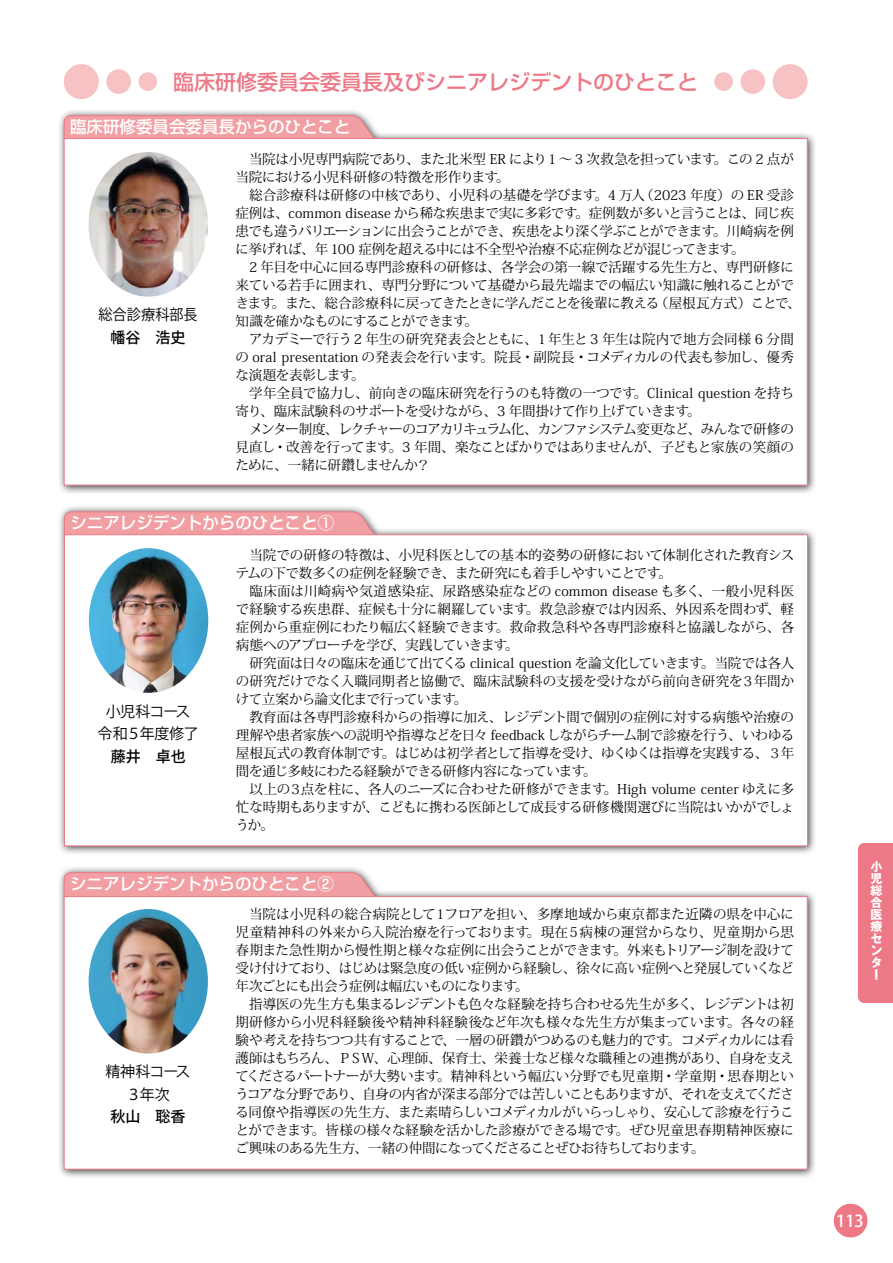
<style>
.page{position:relative;width:893px;height:1263px;background:#fff}
.page>*{position:absolute;margin:0;border:0;box-sizing:border-box;transform-origin:0 0}
.t1{font:500 21px "Shin Go";color:#ed7987}
.t2{font:500 16.5px "Shin Go";color:#fff}
.t3{font:500 16.5px "Koz Go Pro";color:#fff}
.t4{font:500 15px "Koz Go Pro";color:#000}
.t5{font:15px/22.5px "Koz Go Pro";letter-spacing:-.045em;color:#000;text-align:center}
.t6{font:15px/22.5px "Koz Go Pro";letter-spacing:-.055em;color:#000;text-align:center}
.t7{font:15px "Koz Go Pro";letter-spacing:-.015em;color:#000;scale:.95 1}
.t8{font:13.5px/18px "Koz Min Pro";letter-spacing:-.02em;color:#000;text-align:justify}
.t9{font:700 12px/12px "Gothic MB101";color:#fff;text-align:justify}
</style>
<div class="page">
<div style="left:834px;top:1204px;width:33px;height:33px;background:#ed7987;border-radius:50%"></div>
<div style="left:858px;top:843px;width:35px;height:160px;background:#ed7987"></div>
<div style="left:57px;top:865px;width:760px;height:314px;background:#000;opacity:.75"></div>
<svg style="left:63px;top:872px;width:315px;height:32px;background:#f09fa5"></svg>
<div style="left:64px;top:896px;width:744px;height:273px;background:#fff;border:1px solid #ed7987"></div>
<img style="left:89px;top:909px;width:119px;height:145px">
<div style="left:57px;top:504px;width:760px;height:352px;background:#000;opacity:.75"></div>
<svg style="left:64px;top:511px;width:314px;height:23px;background:#f09fa4"></svg>
<div style="left:64px;top:534px;width:744px;height:312px;background:#fff;border:1px solid #ed7987"></div>
<img style="left:89px;top:548px;width:119px;height:145px">
<div style="left:57px;top:108px;width:760px;height:387px;background:#000;opacity:.75"></div>
<svg style="left:63px;top:115px;width:315px;height:32px;background:#f09fa4"></svg>
<div style="left:64px;top:138px;width:744px;height:347px;background:#fff;border:1px solid #ed7987"></div>
<img style="left:89px;top:152px;width:119px;height:145px">
<div style="left:64px;top:64px;width:35px;height:35px;background:#f7c2c3;border-radius:50%"></div>
<div style="left:138px;top:72px;width:19px;height:19px;background:#f7c2c3;border-radius:50%"></div>
<div style="left:106px;top:69px;width:25px;height:25px;background:#f7c2c3;border-radius:50%"></div>
<div style="left:773px;top:64px;width:35px;height:35px;background:#f7c2c3;border-radius:50%"></div>
<div style="left:714px;top:72px;width:19px;height:19px;background:#f7c2c3;border-radius:50%"></div>
<div style="left:740px;top:69px;width:25px;height:25px;background:#f7c2c3;border-radius:50%"></div>
<h1 class="t1" style="left:173px;top:68px;width:527px">臨床研修委員会委員長及びシニアレジデントのひとこと</h1>
<p class="t2" style="left:70px;top:116px;width:282px">臨床研修委員会委員長からのひとこと</p>
<p class="t8" style="left:236px;top:149px;width:560px;text-indent:14px">当院は小児専門病院であり、また北米型 ER により1 ～ 3 次救急を担っています。この 2 点が当院における小児科研修の特徴を形作ります。</p>
<p class="t8" style="left:236px;top:185px;width:560px;text-indent:14px">総合診療科は研修の中核であり、小児科の基礎を学びます。4 万人（2023 年度）の ER 受診症例は、common disease から稀な疾患まで実に多彩です。症例数が多いと言うことは、同じ疾患でも違うバリエーションに出会うことができ、疾患をより深く学ぶことができます。川崎病を例に挙げれば、年 100 症例を超える中には不全型や治療不応症例などが混じってきます。</p>
<p class="t8" style="left:236px;top:257px;width:567px;text-align:left;text-indent:14px">2 年目を中心に回る専門診療科の研修は、各学会の第一線で活躍する先生方と、専門研修に来ている若手に囲まれ、専門分野について基礎から最先端までの幅広い知識に触れることができます。また、総合診療科に戻ってきたときに学んだことを後輩に教える（屋根瓦方式）ことで、知識を確かなものにすることができます。</p>
<p class="t8" style="left:236px;top:329px;width:560px;text-indent:14px">アカデミーで行う2 年生の研究発表会とともに、1 年生と 3 年生は院内で地方会同様 6 分間の oral presentation の発表会を行います。院長・副院長・コメディカルの代表も参加し、優秀な演題を表彰します。</p>
<p class="t8" style="left:236px;top:383px;width:560px;text-indent:14px">学年全員で協力し、前向きの臨床研究を行うのも特徴の一つです。Clinical question を持ち寄り、臨床試験科のサポートを受けながら、3 年間掛けて作り上げていきます。</p>
<p class="t8" style="left:236px;top:419px;width:560px;text-indent:14px">メンター制度、レクチャーのコアカリキュラム化、カンファシステム変更など、みんなで研修の見直し・改善を行ってます。3 年間、楽なことばかりではありませんが、子どもと家族の笑顔のために、一緒に研鑽しませんか？</p>
<p class="t7" style="left:98px;top:305px;width:106px">総合診療科部長</p>
<p class="t4" style="left:110px;top:328px;width:76px">幡谷　浩史</p>
<p class="t2" style="left:70px;top:512px;width:266px">シニアレジデントからのひとこと①</p>
<p class="t8" style="left:236px;top:546px;width:560px;text-indent:14px">当院での研修の特徴は、小児科医としての基本的姿勢の研修において体制化された教育システムの下で数多くの症例を経験でき、また研究にも着手しやすいことです。</p>
<p class="t8" style="left:236px;top:582px;width:560px;text-indent:14px">臨床面は川崎病や気道感染症、尿路感染症などの common disease も多く、一般小児科医で経験する疾患群、症候も十分に網羅しています。救急診療では内因系、外因系を問わず、軽症例から重症例にわたり幅広く経験できます。救命救急科や各専門診療科と協議しながら、各病態へのアプローチを学び、実践していきます。</p>
<p class="t8" style="left:236px;top:654px;width:560px;text-indent:14px">研究面は日々の臨床を通じて出てくる clinical question を論文化していきます。当院では各人の研究だけでなく入職同期者と協働で、臨床試験科の支援を受けながら前向き研究を３年間かけて立案から論文化まで行っています。</p>
<p class="t8" style="left:236px;top:708px;width:560px;text-indent:14px">教育面は各専門診療科からの指導に加え、レジデント間で個別の症例に対する病態や治療の理解や患者家族への説明や指導などを日々 feedback しながらチーム制で診療を行う、いわゆる屋根瓦式の教育体制です。はじめは初学者として指導を受け、ゆくゆくは指導を実践する、３年間を通じ多岐にわたる経験ができる研修内容になっています。</p>
<p class="t8" style="left:236px;top:780px;width:560px;text-indent:14px">以上の３点を柱に、各人のニーズに合わせた研修ができます。High volume center ゆえに多忙な時期もありますが、こどもに携わる医師として成長する研修機関選びに当院はいかがでしょうか。</p>
<p class="t5" style="left:98px;top:700px;width:103px">小児科コース令和５年度修了</p>
<p class="t4" style="left:111px;top:746px;width:76px">藤井　卓也</p>
<p class="t2" style="left:70px;top:873px;width:265px">シニアレジデントからのひとこと②</p>
<p class="t8" style="left:236px;top:904px;width:560px;text-indent:14px">当院は小児科の総合病院として１フロアを担い、多摩地域から東京都また近隣の県を中心に児童精神科の外来から入院治療を行っております。現在５病棟の運営からなり、児童期から思春期また急性期から慢性期と様々な症例に出会うことができます。外来もトリアージ制を設けて受け付けており、はじめは緊急度の低い症例から経験し、徐々に高い症例へと発展していくなど年次ごとにも出会う症例は幅広いものになります。</p>
<p class="t8" style="left:236px;top:994px;width:560px;text-indent:14px">指導医の先生方も集まるレジデントも色々な経験を持ち合わせる先生が多く、レジデントは初期研修から小児科経験後や精神科経験後など年次も様々な先生方が集まっています。各々の経験や考えを持ちつつ共有することで、一層の研鑽がつめるのも魅力的です。コメディカルには看護師はもちろん、ＰＳＷ、心理師、保育士、栄養士など様々な職種との連携があり、自身を支えてくださるパートナーが大勢います。精神科という幅広い分野でも児童期・学童期・思春期というコアな分野であり、自身の内省が深まる部分では苦しいこともありますが、それを支えてくださる同僚や指導医の先生方、また素晴らしいコメディカルがいらっしゃり、安心して診療を行うことができます。皆様の様々な経験を活かした診療ができる場です。ぜひ児童思春期精神医療にご興味のある先生方、一緒の仲間になってくださることぜひお待ちしております。</p>
<p class="t6" style="left:105px;top:1061px;width:87px">精神科コース<br>３年次</p>
<p class="t4" style="left:110px;top:1107px;width:76px">秋山　聡香</p>
<p class="t9" style="left:870px;top:859px;width:13px">小児総合医療センター</p>
<p class="t3" style="left:836px;top:1210px;width:29px">113</p>
</div>
